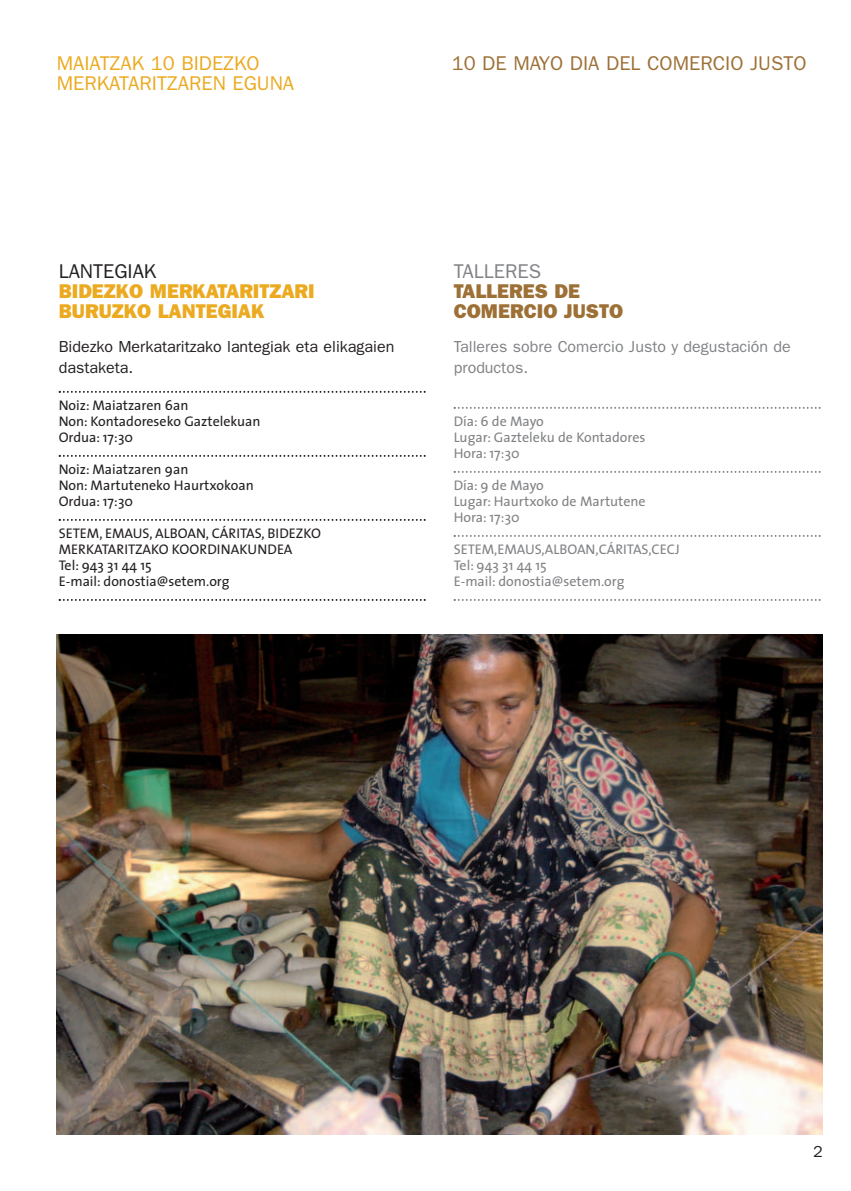
<style>
.page{position:relative;width:851px;height:1191px;background:#fff}
.page>*{position:absolute;margin:0;border:0;box-sizing:border-box;transform-origin:0 0}
.t1{font:20px/20px "Franklin Gothic";color:#ebaa20}
.t2{font:800 20px/20px "Franklin Gothic";color:#ebaa20}
.t3{font:20px "Franklin Gothic";color:#9d7036}
.t4{font:800 20px/20px "Franklin Gothic";color:#9d7036}
.t5{font:20px "Franklin Gothic";color:#231f20}
.t6{font:20px "Franklin Gothic";color:#808285}
.t7{font:16px/21px "Franklin Gothic";color:#231f20}
.t8{font:16px/21px "Franklin Gothic";color:#808285}
.t9{font:14px/16px "The Sans";color:#231f20}
.t10{font:14px/16px "The Sans";color:#808285}
</style>
<div class="page">
<svg style="left:453px;top:407px;width:367px;height:2px"></svg>
<svg style="left:453px;top:471px;width:367px;height:2px"></svg>
<svg style="left:453px;top:535px;width:367px;height:2px"></svg>
<svg style="left:453px;top:599px;width:367px;height:2px"></svg>
<img style="left:57px;top:634px;width:765px;height:500px">
<svg style="left:59px;top:391px;width:366px;height:2px"></svg>
<svg style="left:59px;top:455px;width:366px;height:2px"></svg>
<svg style="left:59px;top:519px;width:366px;height:2px"></svg>
<svg style="left:59px;top:599px;width:366px;height:2px"></svg>
<h1 class="t1" style="left:57px;top:54px;width:239px">MAIATZAK 10 BIDEZKO<br>MERKATARITZAREN EGUNA</h1>
<h1 class="t3" style="left:451px;top:52px;width:356px">10 DE MAYO DIA DEL COMERCIO JUSTO</h1>
<h1 class="t5" style="left:59px;top:259px;width:99px">LANTEGIAK</h1>
<h1 class="t2" style="left:59px;top:281px;width:257px">BIDEZKO MERKATARITZARI<br>BURUZKO LANTEGIAK</h1>
<p class="t7" style="left:59px;top:336px;width:337px">Bidezko Merkataritzako lantegiak eta elikagaien dastaketa.</p>
<p class="t9" style="left:59px;top:398px;width:203px">Noiz: Maiatzaren 6an<br>Non: Kontadoreseko Gaztelekuan<br>Ordua: 17:30</p>
<p class="t9" style="left:59px;top:462px;width:196px">Noiz: Maiatzaren 9an<br>Non: Martuteneko Haurtxokoan<br>Ordua: 17:30</p>
<p class="t9" style="left:59px;top:526px;width:264px">SETEM, EMAUS, ALBOAN, CÁRITAS, BIDEZKO<br>MERKATARITZAKO KOORDINAKUNDEA<br>Tel: 943 31 44 15<br>E-mail: donostia@setem.org</p>
<h1 class="t6" style="left:453px;top:259px;width:89px">TALLERES</h1>
<h1 class="t4" style="left:453px;top:281px;width:171px">TALLERES DE<br>COMERCIO JUSTO</h1>
<p class="t8" style="left:453px;top:336px;width:338px">Talleres sobre Comercio Justo y degustación de productos.</p>
<p class="t10" style="left:453px;top:414px;width:193px">Día: 6 de Mayo<br>Lugar: Gazteleku de Kontadores<br>Hora: 17:30</p>
<p class="t10" style="left:453px;top:478px;width:193px">Día: 9 de Mayo<br>Lugar: Haurtxoko de Martutene<br>Hora: 17:30</p>
<p class="t10" style="left:453px;top:542px;width:227px">SETEM,EMAUS,ALBOAN,CÁRITAS,CECJ<br>Tel: 943 31 44 15<br>E-mail: donostia@setem.org</p>
<p class="t7" style="left:812px;top:1140px;width:11px">2</p>
</div>
